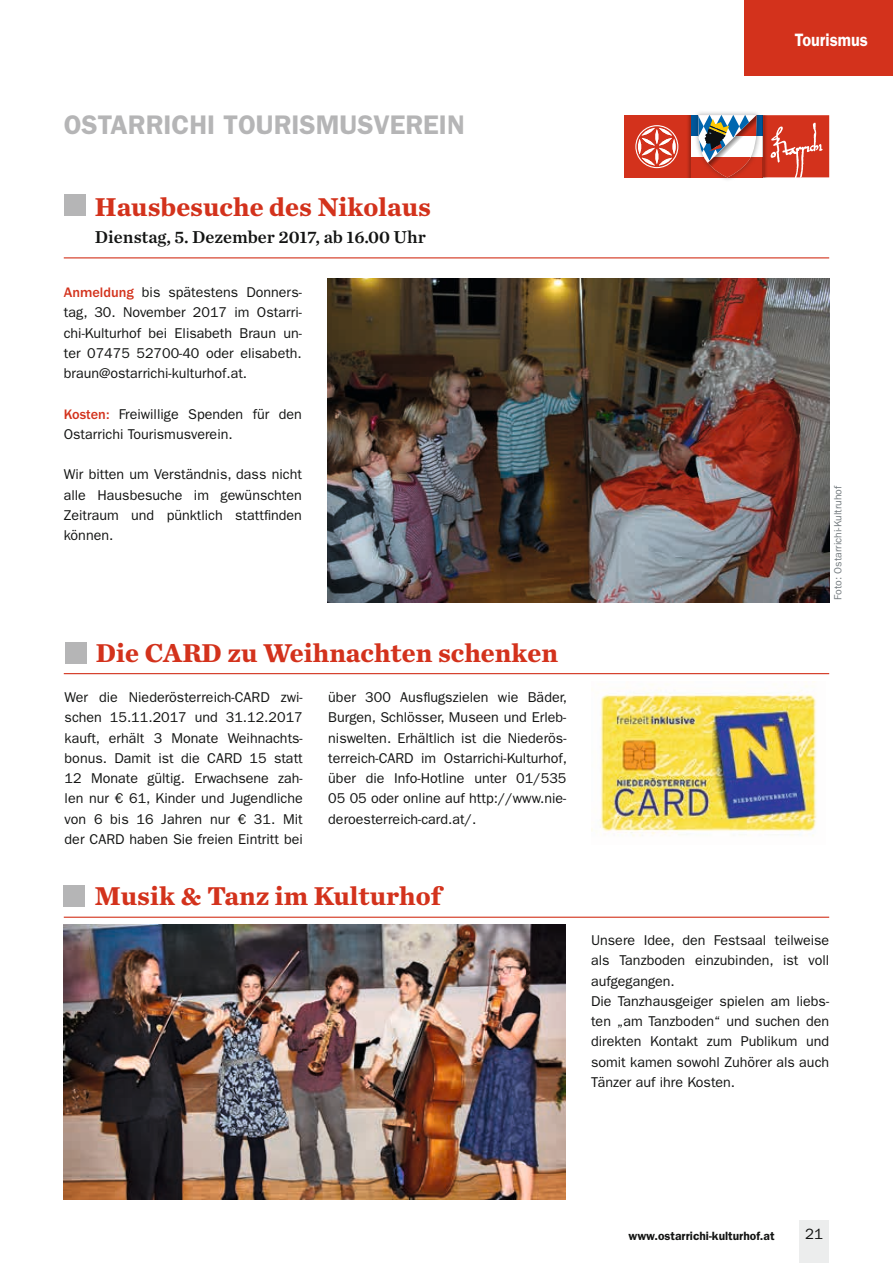
<style>
.page{position:relative;width:893px;height:1263px;background:#fff}
.page>*{position:absolute;margin:0;border:0;box-sizing:border-box;transform-origin:0 0}
.t1{font:700 27px "Chronicle Text G1";color:#d3321c}
.t2{font:600 27px "ITC Franklin Gothic Std";color:#b5b5b6}
.t3{font:18px "Chronicle Text G1 Semi";color:#131413}
.t4{font:600 18px "ITC Franklin Gothic Std";color:#fff;scale:.9 1}
.t5{font:15px "ITC Franklin Gothic Std";color:#131413}
.t6{font:14.25px/20.2px "ITC Franklin Gothic Std";color:#131413;text-align:justify}
.t7{font:600 12px "ITC Franklin Gothic Std";color:#131413}
.t8{font:10.5px "ITC Franklin Gothic Std";color:#757c80}
.s1{font-weight:500;color:#d3321c}
</style>
<div class="page">
<div style="left:799px;top:1220px;width:30px;height:43px;background:#eceded"></div>
<hr style="left:0;top:0;width:1px;height:1263px;background:#f6f6f6">
<div style="left:744px;top:0;width:149px;height:75px;background:#d3321c"></div>
<div style="left:65px;top:642px;width:21px;height:22px;background:#b5b5b6"></div>
<hr style="left:64px;top:673px;width:765px;height:1px;background:#d3321c">
<img style="left:591px;top:681px;width:226px;height:156px">
<div style="left:624px;top:115px;width:67px;height:48px;background:#d3321c"></div>
<div style="left:624px;top:157px;width:67px;height:20px;background:#d3321c"></div>
<div style="left:691px;top:115px;width:72px;height:21px;background:#00579b"></div>
<div style="left:691px;top:157px;width:72px;height:20px;background:#d3321c"></div>
<svg style="left:688px;top:115px;width:3px;height:62px"></svg>
<svg style="left:636px;top:125px;width:42px;height:43px"></svg>
<div style="left:635px;top:125px;width:43px;height:43px;border:1px solid #fff;border-radius:50%"></div>
<div style="left:693px;top:110px;width:69px;height:72px;background:#131413;opacity:.38"></div>
<svg style="left:698px;top:115px;width:58px;height:62px"></svg>
<svg style="left:762px;top:115px;width:67px;height:62px;background:#d44835"></svg>
<img style="left:327px;top:278px;width:502px;height:324px">
<div style="left:64px;top:194px;width:22px;height:22px;background:#b5b5b6"></div>
<hr style="left:64px;top:257px;width:765px;height:1px;background:#d3321c">
<div style="left:64px;top:885px;width:21px;height:22px;background:#b5b5b6"></div>
<hr style="left:64px;top:917px;width:765px;height:1px;background:#d3321c">
<img style="left:64px;top:925px;width:501px;height:274px">
<p class="t4" style="left:795px;top:29px;width:83px">Tourismus</p>
<h1 class="t2" style="left:64px;top:109px;width:403px">OSTARRICHI TOURISMUSVEREIN</h1>
<h1 class="t1" style="left:95px;top:185px;width:338px">Hausbesuche des Nikolaus</h1>
<p class="t3" style="left:95px;top:223px;width:332px">Dienstag, 5. Dezember 2017, ab 16.00 Uhr</p>
<p class="t6" style="left:64px;top:282px;width:240px"><span class="s1">Anmeldung</span> bis spätestens Donners&shy;tag, 30. November 2017 im Ostarri&shy;chi-Kulturhof bei Elisabeth Braun un&shy;ter 07475 52700-40 oder elisabeth. braun@ostarrichi-kulturhof.at.</p>
<p class="t6" style="left:64px;top:404px;width:240px"><span class="s1">Kosten:</span> Freiwillige Spenden für den<br>Ostarrichi Tourismusverein.</p>
<p class="t6" style="left:64px;top:464px;width:240px">Wir bitten um Verständnis, dass nicht alle Hausbesuche im gewünschten Zeitraum und pünktlich stattfinden können.</p>
<h1 class="t1" style="left:96px;top:631px;width:464px">Die CARD zu Weihnachten schenken</h1>
<p class="t6" style="left:65px;top:687px;width:240px">Wer die Niederösterreich-CARD zwi&shy;schen 15.11.2017 und 31.12.2017 kauft, erhält 3 Monate Weihnachts&shy;bonus. Damit ist die CARD 15 statt 12 Monate gültig. Erwachsene zah&shy;len nur € 61, Kinder und Jugendliche von 6 bis 16 Jahren nur € 31. Mit der CARD haben Sie freien Eintritt bei</p>
<p class="t6" style="left:328px;top:687px;width:240px">über 300 Ausflugszielen wie Bäder, Burgen, Schlösser, Museen und Erleb&shy;niswelten. Erhältlich ist die Niederös&shy;terreich-CARD im Ostarrichi-Kulturhof, über die Info-Hotline unter 01/535<br>05 05 oder online auf http://www.nie&shy;deroesterreich-card.at/.</p>
<h1 class="t1" style="left:94px;top:874px;width:349px">Musik &amp; Tanz im Kulturhof</h1>
<p class="t8" style="left:832px;top:600px;width:116px;rotate:-90deg">Foto: Ostarrichi-Kultruhof</p>
<p class="t6" style="left:591px;top:930px;width:240px;text-align:left">Unsere Idee, den Festsaal teilweise als Tanzboden einzubinden, ist voll aufgegangen.<br>Die Tanzhausgeiger spielen am liebs&shy;ten „am Tanzboden“ und suchen den direkten Kontakt zum Publikum und somit kamen sowohl Zuhörer als auch<br>Tänzer auf ihre Kosten.</p>
<p class="t7" style="left:628px;top:1229px;width:148px">www.ostarrichi-kulturhof.at</p>
<p class="t5" style="left:805px;top:1225px;width:19px">21</p>
</div>
